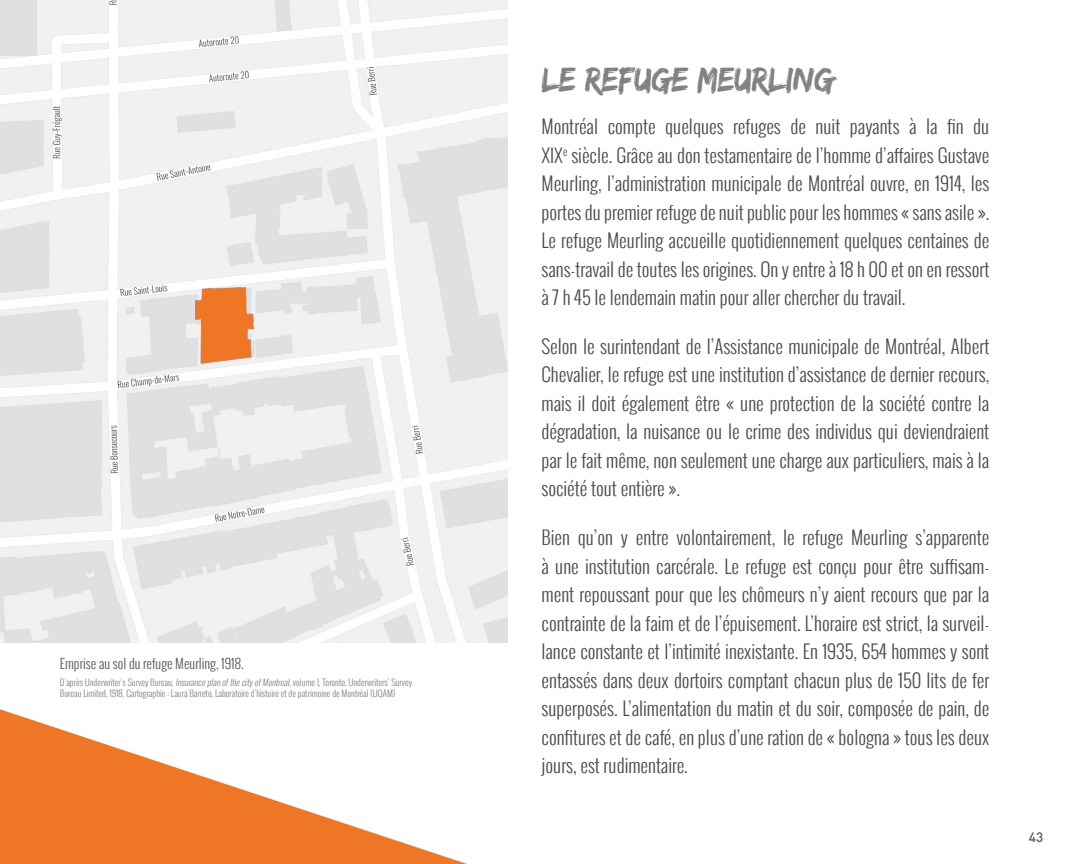
<style>
.page{position:relative;width:1065px;height:864px;background:#fff}
.page>*{position:absolute;margin:0;border:0;box-sizing:border-box;transform-origin:0 0}
.t1{font:36px "Edo SZ";letter-spacing:-.01em;color:#808285;scale:.95 1}
.t2{font:300 18.75px/28.5px "Oswald";color:#4b4c4d;text-align:justify}
.t3{font:300 13.5px "Oswald";color:#57585a}
.t4{font:500 13.5px "DIN";color:#57585a}
.t5{font:300 9px/10.8px "Oswald";color:#808285}
.s1{font-style:italic}
</style>
<div class="page">
<svg style="left:0;top:709px;width:467px;height:155px"></svg>
<img style="left:0;top:0;width:507px;height:643px">
<p class="t3" style="left:60px;top:654px;width:185px">Emprise au sol du refuge Meurling, 1918.</p>
<p class="t5" style="left:60px;top:677px;width:354px">D’après Underwriter’s Survey Bureau, <span class="s1">InsuranceplanofthecityofMontreal</span>, volume I, Toronto, Underwriters’ Survey<br>Bureau Limited, 1918. Cartographie : Laura Barreto, Laboratoire d’histoire et de patrimoine de Montréal (UQAM)</p>
<h1 class="t1" style="left:541px;top:58px;width:310px">LE REFUGE MEURLING</h1>
<p class="t2" style="left:541px;top:112px;width:449px">Montréal compte quelques refuges de nuit payants à la fin du XIX<sup>e</sup> siècle. Grâce au don testamentaire de l’homme d’affaires Gustave Meurling, l’administration municipale de Montréal ouvre, en 1914, les portes du premier refuge de nuit public pour les hommes « sans asile ».<br>Le refuge Meurling accueille quotidiennement quelques centaines de sans-travail de toutes les origines. On y entre à 18 h 00 et on en ressort à 7 h 45 le lendemain matin pour aller chercher du travail.</p>
<p class="t2" style="left:541px;top:332px;width:449px">Selon le surintendant de l’Assistance municipale de Montréal, Albert Chevalier, le refuge est une institution d’assistance de dernier recours, mais il doit également être « une protection de la société contre la dégradation, la nuisance ou le crime des individus qui deviendraient par le fait même, non seulement une charge aux particuliers, mais à la société tout entière ».</p>
<p class="t2" style="left:541px;top:523px;width:449px">Bien qu’on y entre volontairement, le refuge Meurling s’apparente à une institution carcérale. Le refuge est conçu pour être suffisam&shy;ment repoussant pour que les chômeurs n’y aient recours que par la contrainte de la faim et de l’épuisement. L’horaire est strict, la surveil&shy;lance constante et l’intimité inexistante. En 1935, 654 hommes y sont entassés dans deux dortoirs comptant chacun plus de 150 lits de fer superposés. L’alimentation du matin et du soir, composée de pain, de confitures et de café, en plus d’une ration de « bologna » tous les deux jours, est rudimentaire.</p>
<p class="t4" style="left:1028px;top:829px;width:16px">43</p>
</div>
